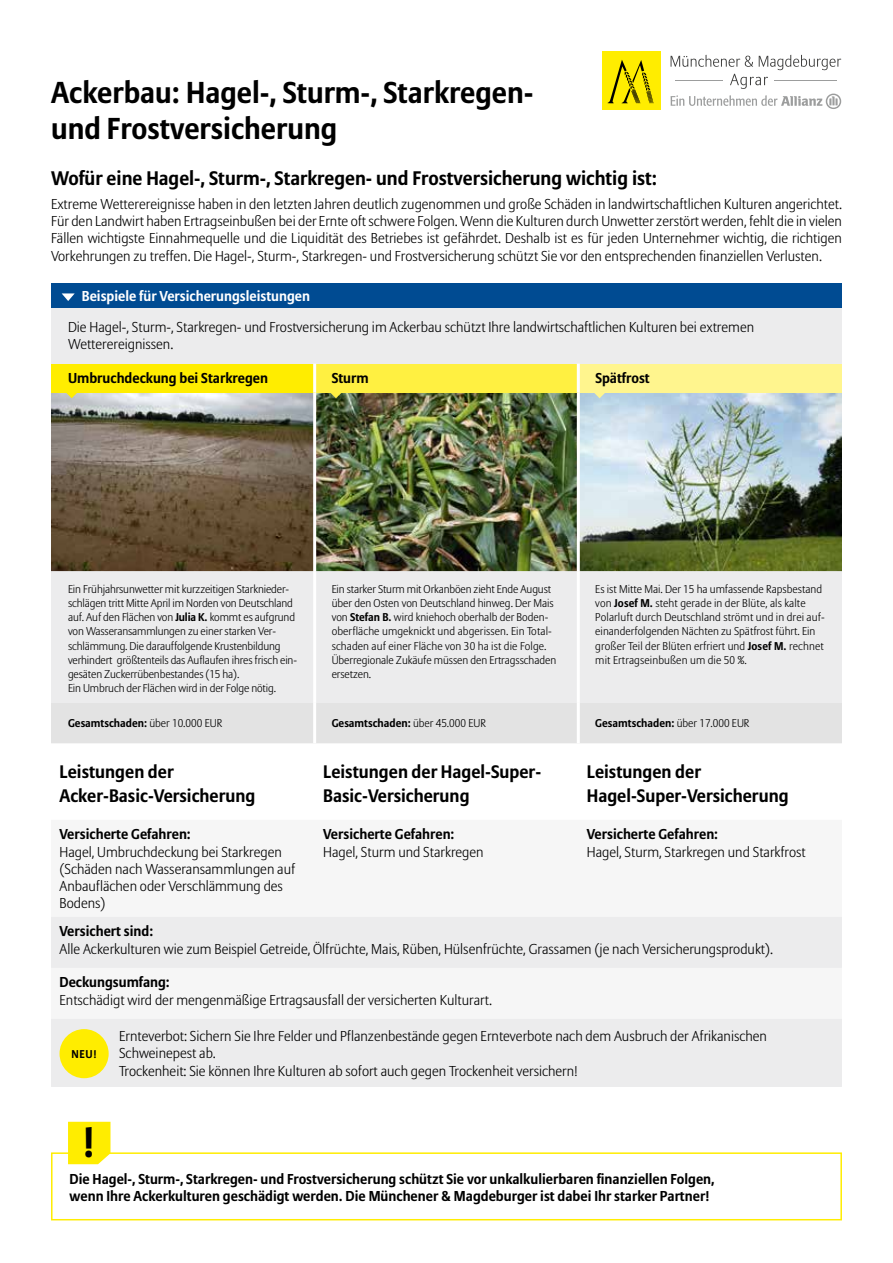
<style>
.page{position:relative;width:893px;height:1263px;background:#fff}
.page>*{position:absolute;margin:0;border:0;box-sizing:border-box;transform-origin:0 0}
.t1{font:700 42.75px "Allianz Sans";color:#000}
.t2{font:700 30px/36px "Allianz Sans";color:#000}
.t3{font:700 19.5px "Allianz Sans";color:#000}
.t4{font:700 18px/24px "Allianz Sans";color:#000}
.t5{font:300 14.25px/17.2px "Allianz Sans";color:#000}
.t6{font:700 14.25px/17.2px "Allianz Sans";color:#000}
.t7{font:700 14.25px "Allianz Sans";color:#fff}
.t8{font:300 11.25px/14.2px "Allianz Sans";letter-spacing:-.005em;color:#000}
.t9{font:700 11.25px "Allianz Sans";color:#000}
.s1{font-weight:700}
.s2{font-weight:300}
</style>
<div class="page">
<img style="left:51px;top:392px;width:791px;height:179px">
<div style="left:51px;top:283px;width:791px;height:25px;background:#004b92"></div>
<div style="left:51px;top:308px;width:791px;height:56px;background:#ececed"></div>
<svg style="left:62px;top:293px;width:13px;height:8px"></svg>
<div style="left:51px;top:364px;width:264px;height:28px;background:#ffed00"></div>
<div style="left:315px;top:364px;width:263px;height:28px;background:#fff041"></div>
<div style="left:578px;top:364px;width:264px;height:28px;background:#fff58e"></div>
<div style="left:51px;top:571px;width:791px;height:132px;background:#ececed"></div>
<div style="left:51px;top:703px;width:791px;height:40px;background:#e3e3e3"></div>
<hr style="left:313px;top:364px;width:3px;height:28px;background:#fff">
<hr style="left:577px;top:364px;width:3px;height:28px;background:#fff">
<hr style="left:313px;top:392px;width:3px;height:179px;background:#fff">
<hr style="left:577px;top:392px;width:3px;height:179px;background:#fff">
<hr style="left:313px;top:571px;width:3px;height:132px;background:#fff">
<hr style="left:577px;top:571px;width:3px;height:132px;background:#fff">
<hr style="left:313px;top:703px;width:3px;height:40px;background:#fff">
<hr style="left:577px;top:703px;width:3px;height:40px;background:#fff">
<svg style="left:65px;top:392px;width:14px;height:6px"></svg>
<svg style="left:329px;top:392px;width:14px;height:6px"></svg>
<svg style="left:593px;top:392px;width:13px;height:6px"></svg>
<div style="left:51px;top:1152px;width:791px;height:68px;border:2px solid #ffed00"></div>
<div style="left:68px;top:1122px;width:42px;height:42px;background:#ffed00"></div>
<svg style="left:51px;top:917px;width:791px;height:170px;fill:#ececed"></svg>
<div style="left:60px;top:1029px;width:49px;height:49px;background:#ffed00;border-radius:50%"></div>
<svg style="left:671px;top:55px;width:170px;height:54px"></svg>
<hr style="left:675px;top:81px;width:48px;height:1px;background:#9c9d9d">
<hr style="left:775px;top:81px;width:62px;height:1px;background:#9c9d9d">
<div style="left:603px;top:52px;width:57px;height:57px;background:#ffed00"></div>
<svg style="left:608px;top:60px;width:45px;height:43px"></svg>
<h2 class="t2" style="left:51px;top:76px;width:484px">Ackerbau: Hagel-, Sturm-, Starkregen&shy;und Frostversicherung</h2>
<h3 class="t3" style="left:51px;top:166px;width:608px">Wofür eine Hagel-, Sturm-, Starkregen- und Frostversicherung wichtig ist:</h3>
<p class="t5" style="left:51px;top:196px;width:792px;text-align:justify">Extreme Wetterereignisse haben in den letzten Jahren deutlich zugenommen und große Schäden in landwirtschaftlichen Kulturen angerichtet.<br>Für den Landwirt haben Ertragseinbußen bei der Ernte oft schwere Folgen. Wenn die Kulturen durch Unwetter zerstört werden, fehlt die in vielen Fällen wichtigste Einnahmequelle und die Liquidität des Betriebes ist gefährdet. Deshalb ist es für jeden Unternehmer wichtig, die richtigen Vorkehrungen zu treffen. Die Hagel-, Sturm-, Starkregen- und Frostversicherung schützt Sie vor den entsprechenden finanziellen Verlusten.</p>
<p class="t7" style="left:82px;top:287px;width:230px">Beispiele für Versicherungsleistungen</p>
<p class="t5" style="left:68px;top:319px;width:688px">Die Hagel-, Sturm-, Starkregen- und Frostversicherung im Ackerbau schützt Ihre landwirtschaftlichen Kulturen bei extremen<br>Wetterereignissen.</p>
<p class="t6" style="left:68px;top:370px;width:201px">Umbruchdeckung bei Starkregen</p>
<p class="t6" style="left:332px;top:370px;width:39px">Sturm</p>
<p class="t6" style="left:595px;top:370px;width:56px">Spätfrost</p>
<p class="t8" style="left:68px;top:582px;width:230px">Ein Frühjahrsunwetter mit kurzzeitigen Starknieder&shy;schlägen tritt Mitte April im Norden von Deutschland auf. Auf den Flächen von <span class="s1">Julia K.</span> kommt es aufgrund von Wasseransammlungen zu einer starken Ver&shy;schlämmung. Die darauffolgende Krustenbildung verhindert größtenteils das Auflaufen ihres frisch ein&shy;gesäten Zuckerrübenbestandes (15 ha).<br>Ein Umbruch der Flächen wird in der Folge nötig.</p>
<p class="t8" style="left:332px;top:582px;width:226px">Ein starker Sturm mit Orkanböen zieht Ende August über den Osten von Deutschland hinweg. Der Mais von <span class="s1">Stefan B.</span> wird kniehoch oberhalb der Boden&shy;oberfläche umgeknickt und abgerissen. Ein Total&shy;schaden auf einer Fläche von 30 ha ist die Folge.<br>Überregionale Zukäufe müssen den Ertragsschaden ersetzen.</p>
<p class="t8" style="left:595px;top:582px;width:231px">Es ist Mitte Mai. Der 15 ha umfassende Rapsbestand von <span class="s1">Josef M.</span> steht gerade in der Blüte, als kalte Polarluft durch Deutschland strömt und in drei auf&shy;einanderfolgenden Nächten zu Spätfrost führt. Ein großer Teil der Blüten erfriert und <span class="s1">Josef M.</span> rechnet mit Ertragseinbußen um die 50 %.</p>
<p class="t9" style="left:68px;top:715px;width:156px">Gesamtschaden: <span class="s2">über 10.000 EUR</span></p>
<p class="t9" style="left:332px;top:715px;width:156px">Gesamtschaden: <span class="s2">über 45.000 EUR</span></p>
<p class="t9" style="left:595px;top:715px;width:156px">Gesamtschaden: <span class="s2">über 17.000 EUR</span></p>
<p class="t4" style="left:60px;top:761px;width:197px">Leistungen der<br>Acker-Basic-Versicherung</p>
<p class="t4" style="left:323px;top:761px;width:219px">Leistungen der Hagel-Super-<br>Basic-Versicherung</p>
<p class="t4" style="left:587px;top:761px;width:203px">Leistungen der<br>Hagel-Super-Versicherung</p>
<p class="t6" style="left:60px;top:826px;width:133px">Versicherte Gefahren:</p>
<p class="t5" style="left:60px;top:844px;width:237px">Hagel, Umbruchdeckung bei Starkregen (Schäden nach Wasseransammlungen auf<br>Anbauflächen oder Verschlämmung des<br>Bodens)</p>
<p class="t6" style="left:323px;top:826px;width:133px">Versicherte Gefahren:</p>
<p class="t5" style="left:323px;top:844px;width:162px">Hagel, Sturm und Starkregen</p>
<p class="t6" style="left:587px;top:826px;width:133px">Versicherte Gefahren:</p>
<p class="t5" style="left:587px;top:844px;width:221px">Hagel, Sturm, Starkregen und Starkfrost</p>
<p class="t6" style="left:60px;top:923px;width:95px">Versichert sind:</p>
<p class="t5" style="left:60px;top:941px;width:715px">Alle Ackerkulturen wie zum Beispiel Getreide, Ölfrüchte, Mais, Rüben, Hülsenfrüchte, Grassamen (je nach Versicherungsprodukt).</p>
<p class="t6" style="left:60px;top:974px;width:112px">Deckungsumfang:</p>
<p class="t5" style="left:60px;top:992px;width:434px">Entschädigt wird der mengenmäßige Ertragsausfall der versicherten Kulturart.</p>
<p class="t5" style="left:119px;top:1028px;width:649px">Ernteverbot: Sichern Sie Ihre Felder und Pflanzenbestände gegen Ernteverbote nach dem Ausbruch der Afrikanischen<br>Schweinepest ab.<br>Trockenheit: Sie können Ihre Kulturen ab sofort auch gegen Trockenheit versichern!</p>
<p class="t9" style="left:72px;top:1047px;width:27px">NEU!</p>
<h1 class="t1" style="left:83px;top:1115px;width:14px">!</h1>
<p class="t6" style="left:70px;top:1171px;width:646px">Die Hagel-, Sturm-, Starkregen- und Frostversicherung schützt Sie vor unkalkulierbaren finanziellen Folgen, wenn Ihre Ackerkulturen geschädigt werden. Die Münchener &amp; Magdeburger ist dabei Ihr starker Partner!</p>
</div>
